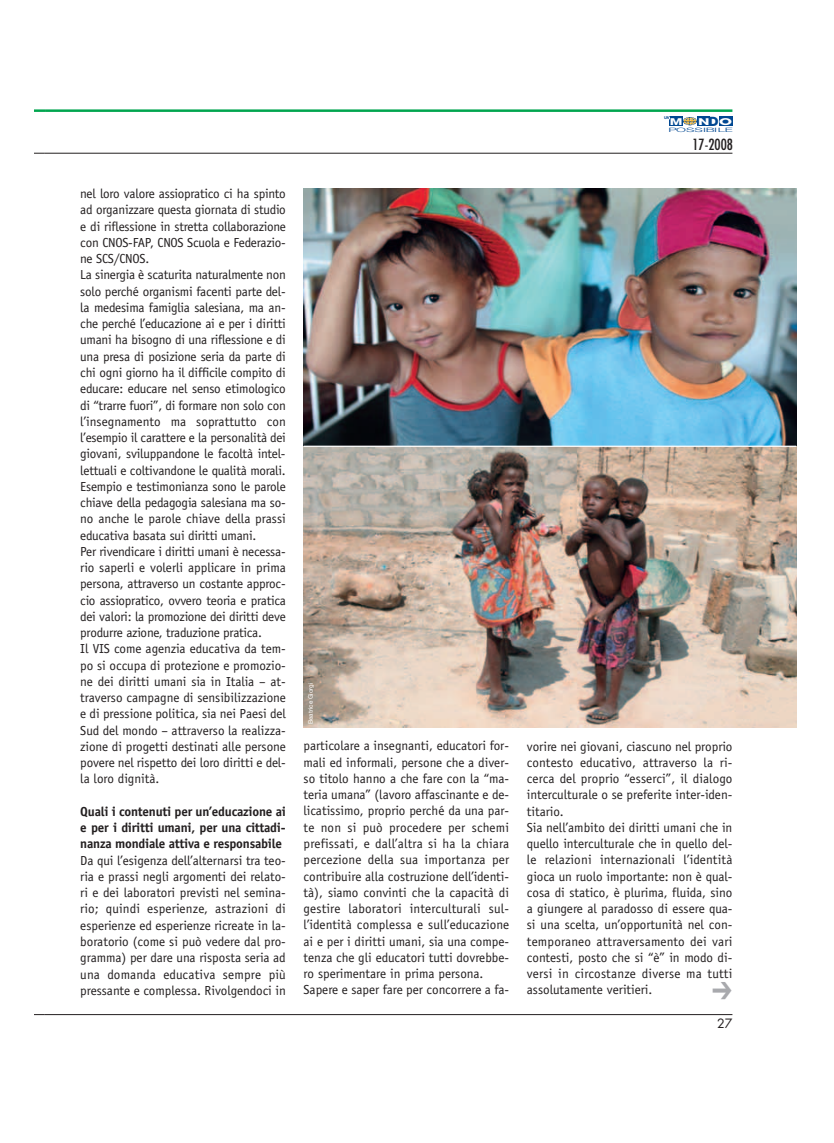
<style>
.page{position:relative;width:834px;height:1143px;background:#fff}
.page>*{position:absolute;margin:0;border:0;box-sizing:border-box;transform-origin:0 0}
.t1{font:condensed 15px "Futura";color:#231f20}
.t2{font:13.12px/16.2px "Officina Sans";letter-spacing:-.01em;color:#231f20}
.t3{font:700 13.12px/16.2px "Officina Sans";letter-spacing:-.015em;color:#231f20;text-align:justify}
.t4{font:12.5px "Futura";color:#231f20}
.t5{font:700 9.12px "Avant Garde";color:#fff;scale:1.66 1}
.t6{font:700 9.12px "Avant Garde";color:#fff;scale:1.52 1}
.t7{font:6.25px "Helvetica Neue";color:#fff}
.t8{font:300 6px "Helvetica Neue";color:#014892;scale:2.23 1}
.t9{font:700 3.88px "Helvetica Neue";color:#014892}
.s1{font-size:12.5px;color:#014892}
</style>
<div class="page">
<hr style="left:45px;top:109px;width:687px;height:3px;background:#00a54f">
<hr style="left:45px;top:153px;width:687px;height:1px;background:#231f20">
<div style="left:718px;top:117px;width:14px;height:9px;background:#014892"></div>
<div style="left:697px;top:117px;width:12px;height:9px;background:#014892"></div>
<div style="left:669px;top:117px;width:14px;height:9px;background:#014892"></div>
<svg style="left:683px;top:117px;width:14px;height:8px"></svg>
<hr style="left:45px;top:1014px;width:687px;height:1px;background:#231f20">
<svg style="left:34px;top:109px;width:11px;height:3px"></svg>
<img style="left:303px;top:189px;width:493px;height:256px">
<img style="left:303px;top:447px;width:493px;height:280px">
<p class="t2" style="left:80px;top:187px;width:207px">nel loro valore assiopratico ci ha spinto ad organizzare questa giornata di studio e di riflessione in stretta collaborazione con CNOS-FAP, CNOS Scuola e Federazio&shy;ne SCS/CNOS.<br>La sinergia è scaturita naturalmente non solo perché organismi facenti parte del&shy;la medesima famiglia salesiana, ma an&shy;che perché l’educazione ai e per i diritti umani ha bisogno di una riflessione e di una presa di posizione seria da parte di chi ogni giorno ha il difficile compito di educare: educare nel senso etimologico di “trarre fuori”, di formare non solo con l’insegnamento ma soprattutto con l’esempio il carattere e la personalità dei giovani, sviluppandone le facoltà intel&shy;lettuali e coltivandone le qualità morali.<br>Esempio e testimonianza sono le parole chiave della pedagogia salesiana ma so&shy;no anche le parole chiave della prassi educativa basata sui diritti umani.<br>Per rivendicare i diritti umani è necessa&shy;rio saperli e volerli applicare in prima persona, attraverso un costante approc&shy;cio assiopratico, ovvero teoria e pratica dei valori: la promozione dei diritti deve produrre azione, traduzione pratica.<br>Il VIS come agenzia educativa da tem&shy;po si occupa di protezione e promozio&shy;ne dei diritti umani sia in Italia – at&shy;traverso campagne di sensibilizzazione e di pressione politica, sia nei Paesi del Sud del mondo – attraverso la realizza&shy;zione di progetti destinati alle persone povere nel rispetto dei loro diritti e del&shy;la loro dignità.</p>
<p class="t3" style="left:80px;top:804px;width:207px">Quali i contenuti per un’educazione ai e per i diritti umani, per una cittadi&shy;nanza mondiale attiva e responsabile</p>
<p class="t2" style="left:80px;top:853px;width:207px;text-align:justify">Da qui l’esigenza dell’alternarsi tra teo&shy;ria e prassi negli argomenti dei relato&shy;ri e dei laboratori previsti nel semina&shy;rio; quindi esperienze, astrazioni di esperienze ed esperienze ricreate in la&shy;boratorio (come si può vedere dal pro&shy;gramma) per dare una risposta seria ad una domanda educativa sempre più pressante e complessa. Rivolgendoci in</p>
<p class="t9" style="left:664px;top:117px;width:7px">UN</p>
<p class="t6" style="left:670px;top:118px;width:10px">M</p>
<p class="t5" style="left:698px;top:118px;width:22px">N<span class="s1">D</span>O</p>
<p class="t8" style="left:668px;top:127px;width:30px">P OSSIB ILE</p>
<p class="t7" style="left:308px;top:724px;width:43px;rotate:-90deg">Beatrice Giorgi</p>
<p class="t1" style="left:692px;top:137px;width:42px">17-2008</p>
<p class="t2" style="left:303px;top:739px;width:207px">particolare a insegnanti, educatori for&shy;mali ed informali, persone che a diver&shy;so titolo hanno a che fare con la “ma&shy;teria umana” (lavoro affascinante e de&shy;licatissimo, proprio perché da una par&shy;te non si può procedere per schemi prefissati, e dall’altra si ha la chiara percezione della sua importanza per contribuire alla costruzione dell’identi&shy;tà), siamo convinti che la capacità di gestire laboratori interculturali sul&shy;l’identità complessa e sull’educazione ai e per i diritti umani, sia una compe&shy;tenza che gli educatori tutti dovrebbe&shy;ro sperimentare in prima persona.<br>Sapere e saper fare per concorrere a fa-</p>
<p class="t2" style="left:527px;top:739px;width:207px">vorire nei giovani, ciascuno nel proprio contesto educativo, attraverso la ri&shy;cerca del proprio “esserci”, il dialogo interculturale o se preferite inter-iden&shy;titario.<br>Sia nell’ambito dei diritti umani che in quello interculturale che in quello del&shy;le relazioni internazionali l’identità gioca un ruolo importante: non è qual&shy;cosa di statico, è plurima, fluida, sino a giungere al paradosso di essere qua&shy;si una scelta, un’opportunità nel con&shy;temporaneo attraversamento dei vari contesti, posto che si “è” in modo di&shy;versi in circostanze diverse ma tutti assolutamente veritieri.</p>
<p class="t4" style="left:717px;top:1017px;width:17px">27</p>
</div>
